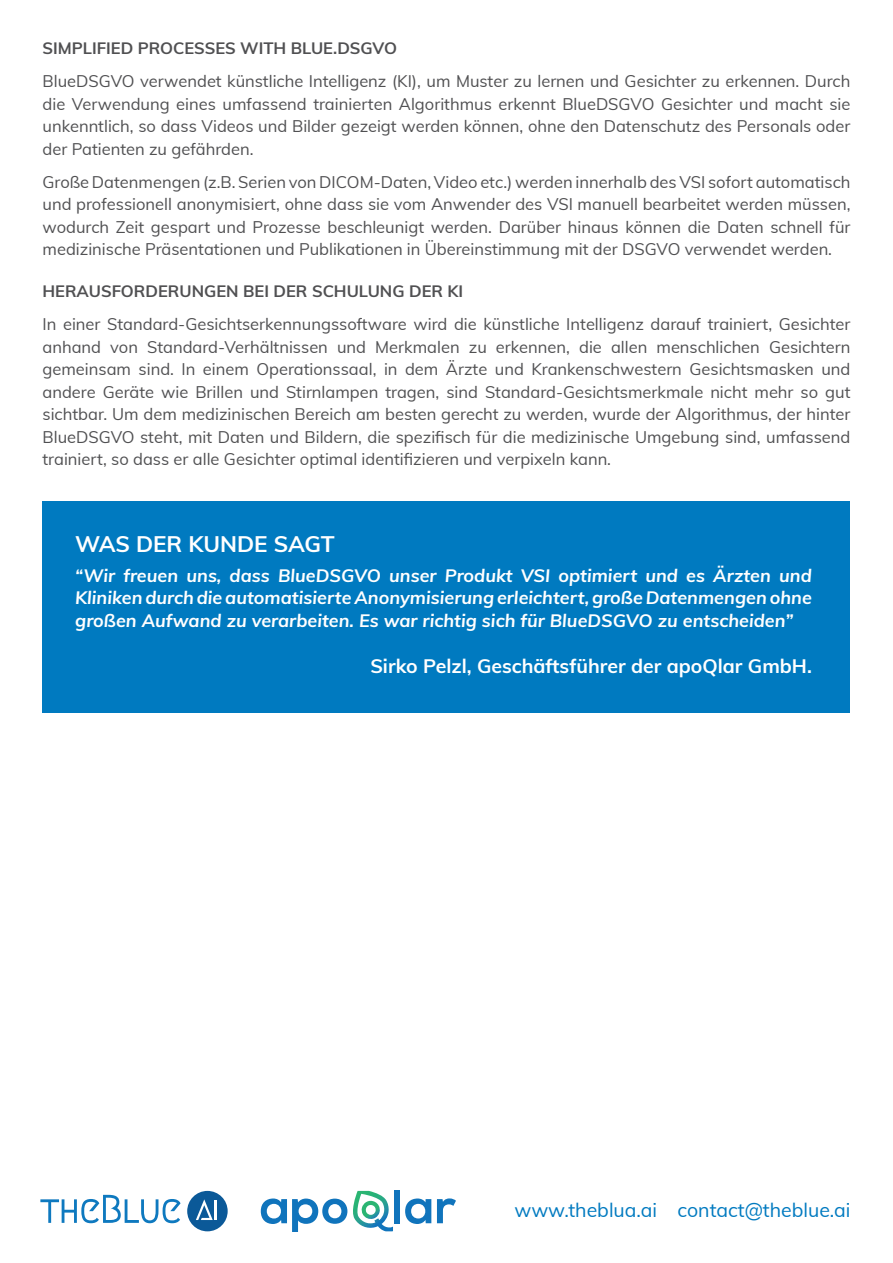
<style>
.page{position:relative;width:893px;height:1263px;background:#fff}
.page>*{position:absolute;margin:0;border:0;box-sizing:border-box;transform-origin:0 0}
.Quote_Titel{font:700 22.5px "Muli";letter-spacing:-.005em;color:#fff}
.Quote_Name{font:700 19.5px "Muli";color:#fff}
.Contact{font:19.5px "Muli";color:#007ac0}
.t1{font:italic 700 18px/22.5px "Muli";color:#fff;text-align:justify}
.Fließtext{font:16.5px/22.5px "Muli";color:#505052;text-align:justify}
.Titel_-_Fließtext{font:700 16.5px "Muli";color:#505052}
</style>
<div class="page">
<div style="left:43px;top:502px;width:807px;height:211px;background:#007ac0"></div>
<div style="left:187px;top:1191px;width:41px;height:40px;background:#0b5998;border-radius:50%"></div>
<svg style="left:196px;top:1199px;width:17px;height:21px"></svg>
<hr style="left:215px;top:1200px;width:2px;height:20px;background:#fff">
<svg style="left:40px;top:1195px;width:141px;height:28px"></svg>
<div style="left:394px;top:1191px;width:6px;height:32px;background:#1074bc"></div>
<svg style="left:405px;top:1198px;width:26px;height:26px"></svg>
<svg style="left:437px;top:1198px;width:19px;height:25px"></svg>
<svg style="left:261px;top:1191px;width:132px;height:40px"></svg>
<p class="Titel_-_Fließtext" style="left:43px;top:36px;width:356px">SIMPLIFIED PROCESSES WITH BLUE.DSGVO</p>
<p class="Fließtext" style="left:43px;top:69px;width:809px">BlueDSGVO verwendet künstliche Intelligenz (KI), um Muster zu lernen und Gesichter zu erkennen. Durch die Verwendung eines umfassend trainierten Algorithmus erkennt BlueDSGVO Gesichter und macht sie unkenntlich, so dass Videos und Bilder gezeigt werden können, ohne den Datenschutz des Personals oder der Patienten zu gefährden.</p>
<p class="Fließtext" style="left:43px;top:170px;width:809px">Große Datenmengen (z.B. Serien von DICOM-Daten, Video etc.) werden innerhalb des VSI sofort automatisch und professionell anonymisiert, ohne dass sie vom Anwender des VSI manuell bearbeitet werden müssen, wodurch Zeit gespart und Prozesse beschleunigt werden. Darüber hinaus können die Daten schnell für medizinische Präsentationen und Publikationen in Übereinstimmung mit der DSGVO verwendet werden.</p>
<p class="Titel_-_Fließtext" style="left:43px;top:279px;width:422px">HERAUSFORDERUNGEN BEI DER SCHULUNG DER KI</p>
<p class="Fließtext" style="left:43px;top:312px;width:809px">In einer Standard-Gesichtserkennungssoftware wird die künstliche Intelligenz darauf trainiert, Gesichter anhand von Standard-Verhältnissen und Merkmalen zu erkennen, die allen menschlichen Gesichtern gemeinsam sind. In einem Operationssaal, in dem Ärzte und Krankenschwestern Gesichtsmasken und andere Geräte wie Brillen und Stirnlampen tragen, sind Standard-Gesichtsmerkmale nicht mehr so gut sichtbar. Um dem medizinischen Bereich am besten gerecht zu werden, wurde der Algorithmus, der hinter BlueDSGVO steht, mit Daten und Bildern, die spezifisch für die medizinische Umgebung sind, umfassend trainiert, so dass er alle Gesichter optimal identifizieren und verpixeln kann.</p>
<p class="Quote_Titel" style="left:75px;top:528px;width:261px">WAS DER KUNDE SAGT</p>
<p class="t1" style="left:75px;top:563px;width:738px">“Wir freuen uns, dass BlueDSGVO unser Produkt VSI optimiert und es Ärzten und Kliniken durch die automatisierte Anonymisierung erleichtert, große Datenmengen ohne großen Aufwand zu verarbeiten. Es war richtig sich für BlueDSGVO zu entscheiden”</p>
<p class="Quote_Name" style="left:370px;top:652px;width:443px">Sirko Pelzl, Geschäftsführer der apoQlar GmbH.</p>
<p class="Contact" style="left:514px;top:1195px;width:338px">www.theblua.ai contact@theblue.ai</p>
</div>
